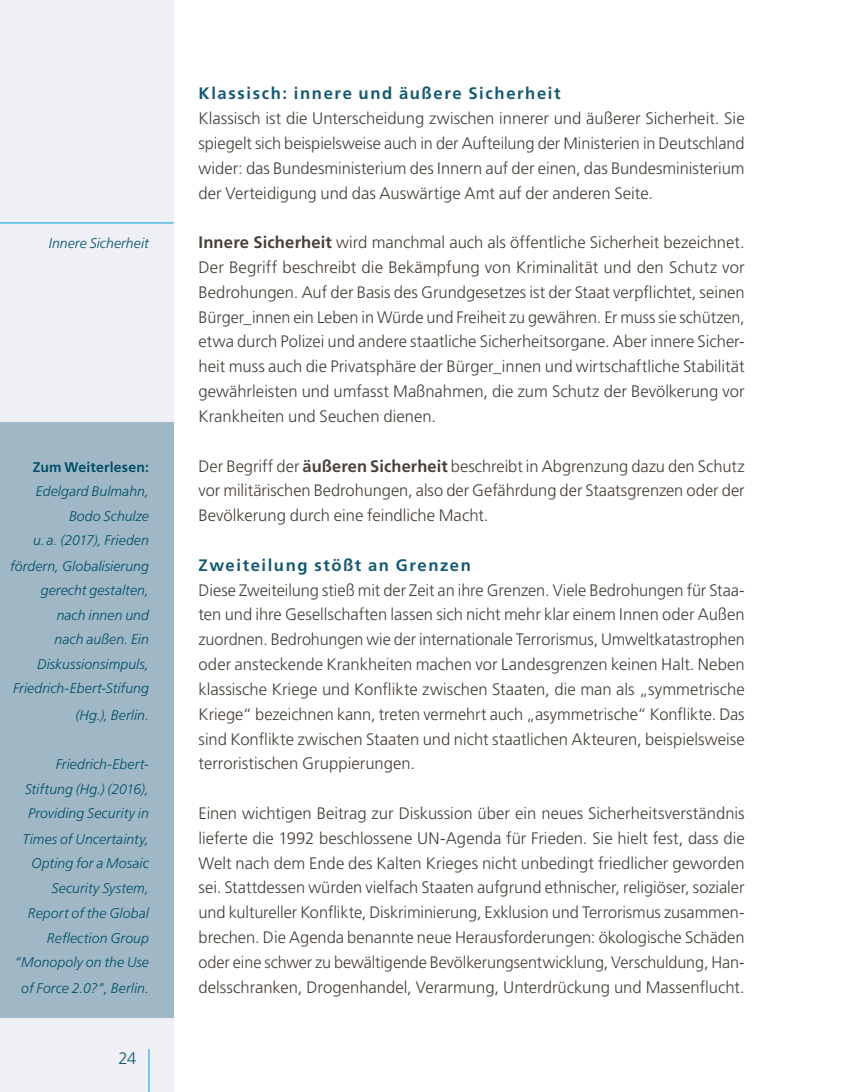
<style>
.page{position:relative;width:844px;height:1092px;background:#fff}
.page>*{position:absolute;margin:0;border:0;box-sizing:border-box;transform-origin:0 0}
.t1{font:300 16.62px/24.8px "Frutiger LT Std";color:#463f38;text-align:justify}
.t2{font:700 16.62px "Frutiger LT Std";letter-spacing:.095em;color:#145972}
.t3{font:300 16.62px "Frutiger LT Std";color:#145972}
.t4{font:italic 300 14px/24.8px "Frutiger LT Std";letter-spacing:.005em;color:#004e66;text-align:right}
.t5{font:700 14px "Frutiger LT Std";letter-spacing:.015em;color:#004e66}
.s1{font-weight:700}
</style>
<div class="page">
<div style="left:0;top:0;width:174px;height:1091px;background:#eff0f6"></div>
<hr style="left:148px;top:1048px;width:1px;height:43px;background:#00a2d9">
<div style="left:0;top:422px;width:174px;height:595px;background:#a0b8c6"></div>
<hr style="left:0;top:222px;width:174px;height:1px;background:#00a2d9">
<p class="t4" style="left:49px;top:231px;width:102px">Innere Sicherheit</p>
<p class="t5" style="left:33px;top:458px;width:118px">Zum Weiterlesen:</p>
<p class="t4" style="left:10px;top:479px;width:140px">Edelgard Bulmahn,<br>Bodo Schulze<br>u.a. (2017), Frieden fördern, Globalisierung gerecht gestalten, nach innen und<br>nach außen. Ein<br>Diskussionsimpuls,<br>Friedrich-Ebert-Stifung</p>
<p class="t4" style="left:75px;top:702px;width:75px">(Hg.), Berlin.</p>
<p class="t4" style="left:15px;top:752px;width:136px">Friedrich-Ebert-<br>Stiftung (Hg.) (2016),<br>Providing Security in<br>Times of Uncertainty,<br>Opting for a Mosaic<br>Security System,<br>Report of the Global<br>Reflection Group “Monopoly on the Use of Force 2.0?”, Berlin.</p>
<p class="t3" style="left:118px;top:1048px;width:19px">24</p>
<p class="t2" style="left:198px;top:84px;width:363px">Klassisch: innere und äußere Sicherheit</p>
<p class="t1" style="left:198px;top:106px;width:547px">Klassisch ist die Unterscheidung zwischen innerer und äußerer Sicherheit. Sie spiegelt sich beispielsweise auch in der Aufteilung der Ministerien in Deutschland wider: das Bundesministerium des Innern auf der einen, das Bundesministerium der Verteidigung und das Auswärtige Amt auf der anderen Seite.</p>
<p class="t1" style="left:198px;top:230px;width:547px"><span class="s1">Innere Sicherheit</span> wird manchmal auch als öffentliche Sicherheit bezeichnet.<br>Der Begriff beschreibt die Bekämpfung von Kriminalität und den Schutz vor Bedrohungen. Auf der Basis des Grundgesetzes ist der Staat verpflichtet, seinen Bürger_innen ein Leben in Würde und Freiheit zu gewähren. Er muss sie schützen, etwa durch Polizei und andere staatliche Sicherheitsorgane. Aber innere Sicher&shy;heit muss auch die Privatsphäre der Bürger_innen und wirtschaftliche Stabilität gewährleisten und umfasst Maßnahmen, die zum Schutz der Bevölkerung vor Krankheiten und Seuchen dienen.</p>
<p class="t1" style="left:198px;top:453px;width:547px">Der Begriff der <span class="s1">äußeren Sicherheit</span> beschreibt in Abgrenzung dazu den Schutz vor militärischen Bedrohungen, also der Gefährdung der Staatsgrenzen oder der Bevölkerung durch eine feindliche Macht.</p>
<p class="t2" style="left:198px;top:555px;width:274px">Zweiteilung stößt an Grenzen</p>
<p class="t1" style="left:198px;top:577px;width:547px">Diese Zweiteilung stieß mit der Zeit an ihre Grenzen. Viele Bedrohungen für Staa&shy;ten und ihre Gesellschaften lassen sich nicht mehr klar einem Innen oder Außen zuordnen. Bedrohungen wie der internationale Terrorismus, Umweltkatastrophen oder ansteckende Krankheiten machen vor Landesgrenzen keinen Halt. Neben klassische Kriege und Konflikte zwischen Staaten, die man als „symmetrische Kriege“ bezeichnen kann, treten vermehrt auch „asymmetrische“ Konflikte. Das sind Konflikte zwischen Staaten und nicht staatlichen Akteuren, beispielsweise terroristischen Gruppierungen.</p>
<p class="t1" style="left:198px;top:801px;width:547px">Einen wichtigen Beitrag zur Diskussion über ein neues Sicherheitsverständnis lieferte die 1992 beschlossene UN-Agenda für Frieden. Sie hielt fest, dass die Welt nach dem Ende des Kalten Krieges nicht unbedingt friedlicher geworden sei. Stattdessen würden vielfach Staaten aufgrund ethnischer, religiöser, sozialer und kultureller Konflikte, Diskriminierung, Exklusion und Terrorismus zusammen&shy;brechen. Die Agenda benannte neue Herausforderungen: ökologische Schäden oder eine schwer zu bewältigende Bevölkerungsentwicklung, Verschuldung, Han&shy;delsschranken, Drogenhandel, Verarmung, Unterdrückung und Massenflucht.</p>
</div>
